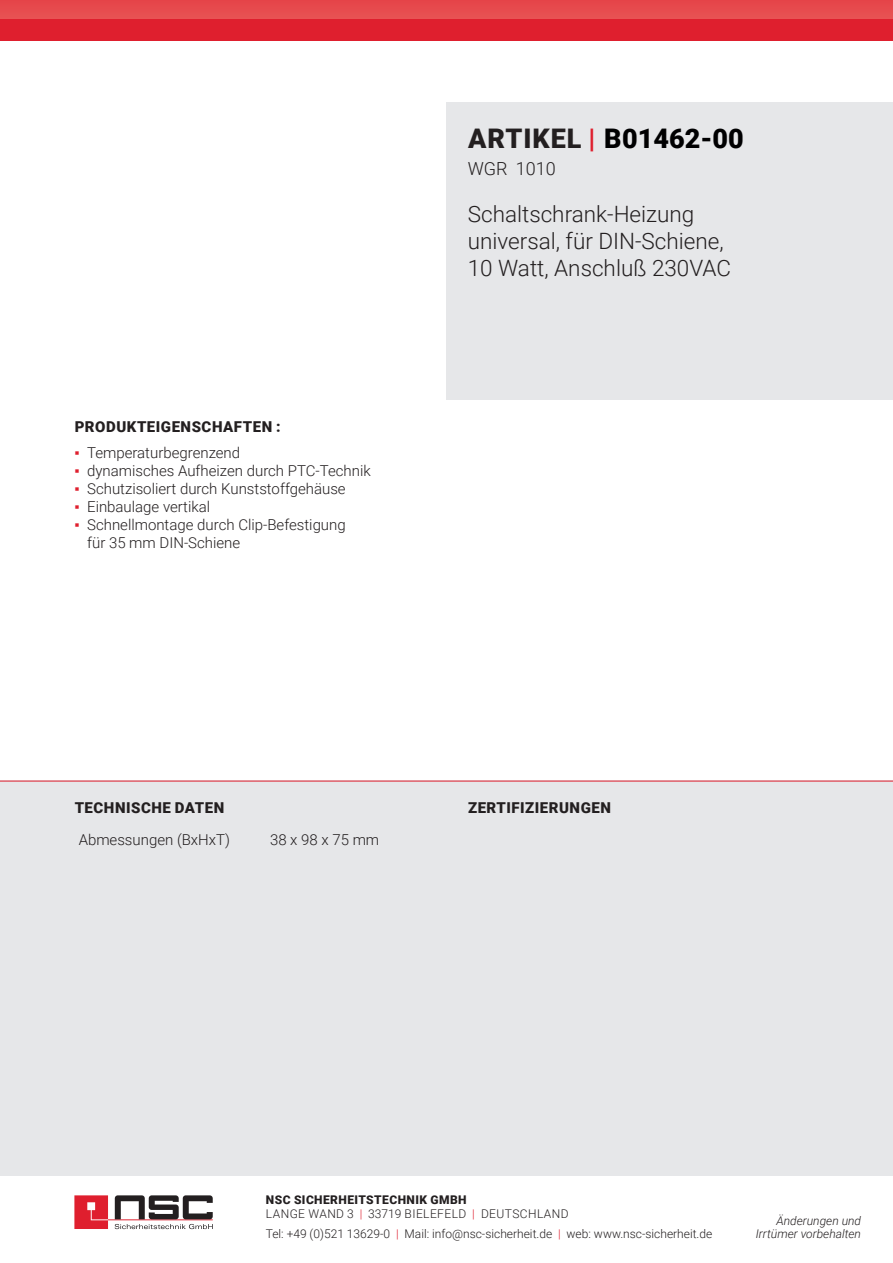
<style>
.page{position:relative;width:893px;height:1263px;background:#fff}
.page>*{position:absolute;margin:0;border:0;box-sizing:border-box;transform-origin:0 0}
.t1{font:900 27px "Roboto";letter-spacing:.015em;color:#000001}
.t2{font:300 22.5px/27px "Roboto";color:#231f20}
.t3{font:300 18px "Roboto";color:#231f20}
.t4{font:300 15px/18px "Roboto";color:#231f20}
.t5{font:900 15px "Roboto";letter-spacing:.035em;color:#231f20}
.t6{font:300 12px "Roboto";color:#231f20}
.t7{font:300 12px/13.5px "Roboto";letter-spacing:.035em;color:#231f20}
.t8{font:italic 300 12px/13.5px "Roboto";color:#231f20;text-align:right}
.s1{font-family:"Arial Narrow";font-weight:400;color:#df1f2e}
.s2{color:#df1f2e}
.s3{color:#231f20}
.s4{font-weight:900}
</style>
<div class="page">
<div style="left:0;top:781px;width:893px;height:395px;background:#e6e7e9"></div>
<div style="left:446px;top:102px;width:447px;height:298px;background:#e6e7e9"></div>
<hr style="left:0;top:781px;width:893px;height:1px;background:#df1f2e">
<div style="left:0;top:0;width:893px;height:40px;background:#df1f2e"></div>
<div style="left:0;top:0;width:893px;height:19px;background:#e64b4e"></div>
<svg style="left:74px;top:1195px;width:139px;height:34px"></svg>
<p class="t5" style="left:75px;top:416px;width:208px">PRODUKTEIGENSCHAFTEN :</p>
<p class="t4" style="left:74px;top:443px;width:167px"><span class="s1">▪</span><span class="s2">▪</span> Temperaturbegrenzend</p>
<p class="t4" style="left:74px;top:461px;width:298px"><span class="s1">▪</span><span class="s2">▪</span> dynamisches Aufheizen durch PTC-Technik</p>
<p class="t4" style="left:74px;top:479px;width:273px"><span class="s1">▪</span><span class="s2">▪</span> Schutzisoliert durch Kunststoffgehäuse</p>
<p class="t4" style="left:74px;top:497px;width:137px"><span class="s1">▪</span><span class="s2">▪</span> Einbaulage vertikal</p>
<p class="t4" style="left:87px;top:515px;width:260px;text-indent:-13px"><span class="s1">▪</span><span class="s2">▪</span> Schnellmontage durch Clip-Befestigung für 35 mm DIN-Schiene</p>
<h1 class="t1" style="left:468px;top:119px;width:277px"><span class="s3">ARTIKEL</span> <span class="s2">|</span> B01462-00</h1>
<p class="t3" style="left:468px;top:156px;width:90px">WGR 1010</p>
<h2 class="t2" style="left:468px;top:199px;width:265px">Schaltschrank-Heizung universal, für DIN-Schiene,<br>10 Watt, Anschluß 230VAC</h2>
<p class="t5" style="left:75px;top:797px;width:151px">TECHNISCHE DATEN</p>
<p class="t5" style="left:468px;top:797px;width:144px">ZERTIFIZIERUNGEN</p>
<p class="t4" style="left:79px;top:830px;width:153px">Abmessungen (BxHxT)</p>
<p class="t4" style="left:270px;top:830px;width:111px">38 x 98 x 75 mm</p>
<p class="t7" style="left:266px;top:1193px;width:304px"><span class="s4">NSC SICHERHEITSTECHNIK GMBH<br></span>LANGE WAND 3 <span class="s2">|</span> 33719 BIELEFELD <span class="s2">|</span> DEUTSCHLAND</p>
<p class="t6" style="left:266px;top:1225px;width:448px">Tel: +49 (0)521 13629-0 <span class="s2">|</span> Mail: info@nsc-sicherheit.de <span class="s2">|</span> web: www.nsc-sicherheit.de</p>
<p class="t8" style="left:756px;top:1213px;width:107px">Änderungen und<br>Irrtümer vorbehalten</p>
</div>
